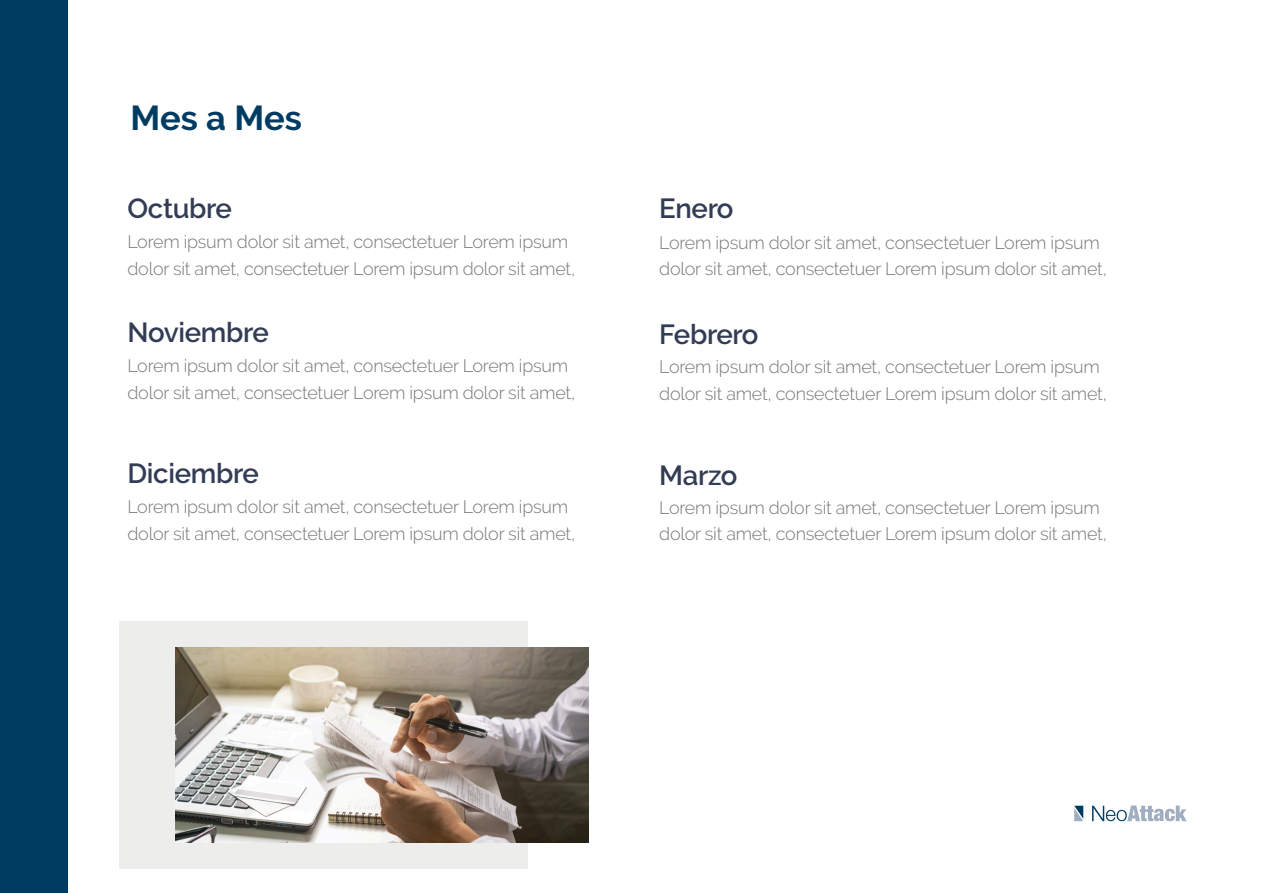
<style>
.page{position:relative;width:1262px;height:893px;background:#fff}
.page>*{position:absolute;margin:0;border:0;box-sizing:border-box;transform-origin:0 0}
.t1{font:700 34.5px "Raleway";letter-spacing:-.005em;color:#003c62}
.t2{font:600 27.6px "Raleway";letter-spacing:-.01em;color:#323c54}
.t3{font:300 18px/26.8px "Raleway";letter-spacing:-.015em;color:#777}
</style>
<div class="page">
<div style="left:119px;top:621px;width:408px;height:247px;background:#ededec"></div>
<img style="left:175px;top:647px;width:414px;height:195px">
<svg style="left:1092px;top:805px;width:94px;height:16px"></svg>
<svg style="left:1074px;top:805px;width:9px;height:16px"></svg>
<div style="left:0;top:0;width:68px;height:892px;background:#003c62"></div>
<h1 class="t1" style="left:131px;top:98px;width:173px">Mes a Mes</h1>
<h2 class="t2" style="left:127px;top:192px;width:106px">Octubre</h2>
<p class="t3" style="left:127px;top:228px;width:449px">Lorem ipsum dolor sit amet, consectetuer Lorem ipsum dolor sit amet, consectetuer Lorem ipsum dolor sit amet,</p>
<h2 class="t2" style="left:127px;top:316px;width:143px">Noviembre</h2>
<p class="t3" style="left:127px;top:352px;width:449px">Lorem ipsum dolor sit amet, consectetuer Lorem ipsum dolor sit amet, consectetuer Lorem ipsum dolor sit amet,</p>
<h2 class="t2" style="left:127px;top:457px;width:133px">Diciembre</h2>
<p class="t3" style="left:127px;top:493px;width:449px">Lorem ipsum dolor sit amet, consectetuer Lorem ipsum dolor sit amet, consectetuer Lorem ipsum dolor sit amet,</p>
<h2 class="t2" style="left:659px;top:193px;width:76px">Enero</h2>
<p class="t3" style="left:659px;top:229px;width:449px">Lorem ipsum dolor sit amet, consectetuer Lorem ipsum dolor sit amet, consectetuer Lorem ipsum dolor sit amet,</p>
<h2 class="t2" style="left:659px;top:319px;width:100px">Febrero</h2>
<p class="t3" style="left:659px;top:353px;width:449px">Lorem ipsum dolor sit amet, consectetuer Lorem ipsum dolor sit amet, consectetuer Lorem ipsum dolor sit amet,</p>
<h2 class="t2" style="left:659px;top:459px;width:80px">Marzo</h2>
<p class="t3" style="left:659px;top:493px;width:449px">Lorem ipsum dolor sit amet, consectetuer Lorem ipsum dolor sit amet, consectetuer Lorem ipsum dolor sit amet,</p>
</div>
